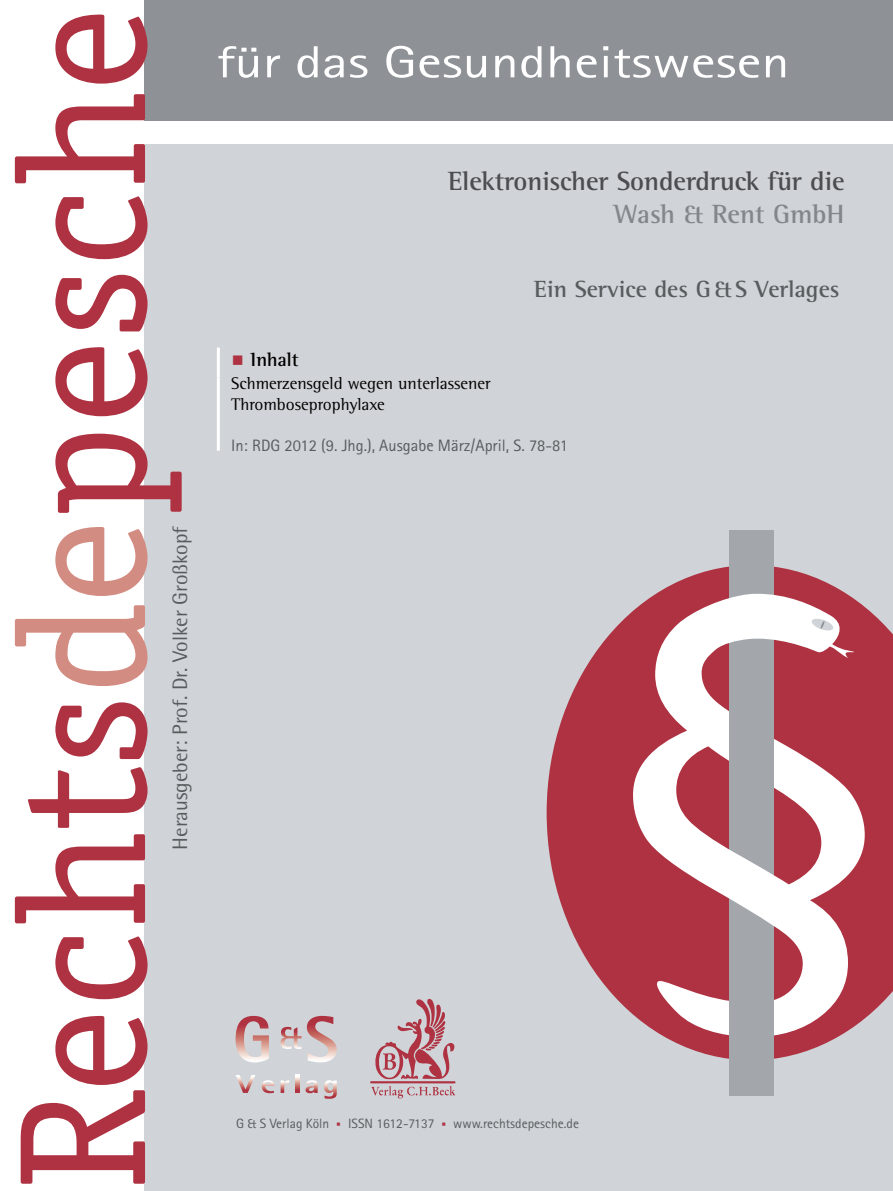
<style>
.page{position:relative;width:893px;height:1191px;background:#fff}
.page>*{position:absolute;margin:0;border:0;box-sizing:border-box;transform-origin:0 0}
.t1{font:181.5px "Officina Serif Std";letter-spacing:.005em;color:#ae3241}
.t2{font:45px "Rotis Sans Serif Std";color:#fff;scale:1.25 1}
.t3{font:700 27px "Rotis Semi Serif Std";letter-spacing:-.005em;color:#4b4d50}
.t4{font:700 27px "Rotis Semi Serif Std";color:#83868b}
.t5{font:700 24px "Rotis Semi Serif Std";color:#595c5f}
.t6{font:21px "Rotis Semi Sans Std";color:#595c5f}
.t7{font:700 19.5px "Rotis Semi Serif Std";color:#000}
.t8{font:17.25px/20.7px "Rotis Semi Serif Std";color:#000}
.t9{font:16.5px "Rotis Sans Serif Std";color:#595c5f}
.t10{font:13.5px "Rotis Sans Serif Std";color:#595c5f}
.s1{color:#d38c81}
.s2{color:#ae3241}
</style>
<div class="page">
<div style="left:145px;top:0;width:748px;height:120px;background:#8e9196"></div>
<div style="left:145px;top:145px;width:748px;height:1046px;background:#d0d3d7"></div>
<svg style="left:547px;top:565px;width:346px;height:495px;fill:#ae3241"></svg>
<div style="left:730px;top:530px;width:44px;height:565px;background:#a3a7ac"></div>
<svg style="left:633px;top:594px;width:232px;height:443px;background:#cd8d95"></svg>
<div style="left:730px;top:702px;width:44px;height:108px;background:#a3a7ac"></div>
<div style="left:730px;top:957px;width:44px;height:108px;background:#a3a7ac"></div>
<svg style="left:811px;top:618px;width:23px;height:13px"></svg>
<svg style="left:824px;top:641px;width:30px;height:17px"></svg>
<svg style="left:370px;top:999px;width:85px;height:99px"></svg>
<svg style="left:236px;top:1016px;width:33px;height:46px"></svg>
<svg style="left:280px;top:1016px;width:57px;height:46px"></svg>
<svg style="left:236px;top:1075px;width:19px;height:18px"></svg>
<svg style="left:262px;top:1080px;width:12px;height:13px"></svg>
<svg style="left:281px;top:1080px;width:8px;height:13px"></svg>
<svg style="left:296px;top:1075px;width:3px;height:18px"></svg>
<svg style="left:305px;top:1080px;width:13px;height:13px"></svg>
<svg style="left:324px;top:1080px;width:13px;height:18px"></svg>
<hr style="left:217px;top:348px;width:3px;height:29px;background:#fff">
<hr style="left:217px;top:377px;width:3px;height:74px;background:#fff">
<h1 class="t1" style="left:-23px;top:1191px;width:1185px;rotate:-90deg">Rechts<span class="s1">de</span>pesche</h1>
<p class="t6" style="left:168px;top:849px;width:325px;rotate:-90deg">Herausgeber: Prof. Dr. Volker Großkopf</p>
<h2 class="t2" style="left:217px;top:36px;width:460px">für das Gesundheitswesen</h2>
<h3 class="t3" style="left:448px;top:164px;width:398px">Elektronischer Sonderdruck für die</h3>
<h3 class="t4" style="left:614px;top:197px;width:232px">Wash &amp; Rent GmbH</h3>
<h3 class="t5" style="left:534px;top:274px;width:307px">Ein Service des G&amp;S Verlages</h3>
<p class="t7" style="left:231px;top:348px;width:69px"><span class="s2">○</span> Inhalt</p>
<p class="t8" style="left:231px;top:373px;width:261px">Schmerzensgeld wegen unterlassener<br>Thromboseprophylaxe</p>
<p class="t9" style="left:231px;top:435px;width:338px">In: RDG 2012 (9. Jhg.), Ausgabe März/April, S. 78-81</p>
<p class="t10" style="left:236px;top:1115px;width:344px">G &amp; S Verlag Köln <span class="s2">▪</span> ISSN 1612-7137 <span class="s2">▪</span> www.rechtsdepesche.de</p>
</div>
